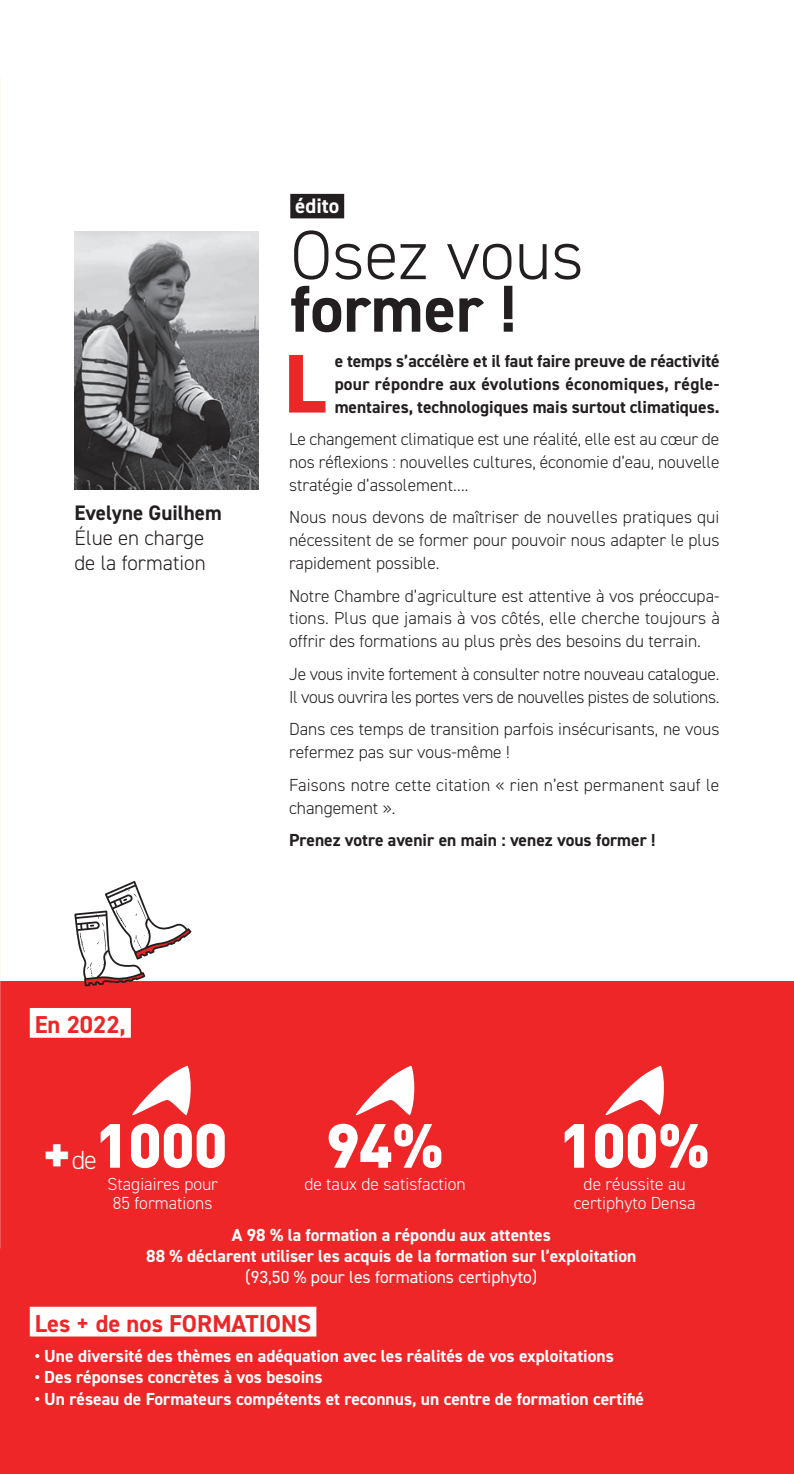
<style>
.page{position:relative;width:794px;height:1474px;background:#fff}
.page>*{position:absolute;margin:0;border:0;box-sizing:border-box;transform-origin:0 0}
.t1{font:800 83.48px "DIN2014";color:#ee2628}
.t2{font:300 70px "DIN2014";color:#231f20}
.t3{font:700 66.5px "DIN2014";color:#231f20}
.t4{font:900 61.25px "DIN";letter-spacing:-.02em;color:#fff}
.t5{font:300 26.25px "DIN2014";color:#fff}
.t6{font:700 24.5px "DIN2014";color:#ee2628}
.t7{font:300 21px/25.2px "DIN2014";color:#231f20}
.t8{font:700 21px "DIN2014";color:#231f20}
.t9{font:700 21px "DIN2014";color:#fff}
.t10{font:300 17.5px/22.8px "DIN2014";color:#231f20;text-align:justify}
.t11{font:700 17.5px/21px "DIN2014";color:#fff;text-align:center}
.t12{font:700 17.5px/22.8px "DIN2014";color:#231f20;text-align:justify}
.t13{font:300 17.5px/22.8px "DIN2014";letter-spacing:-.02em;color:#231f20}
.t14{font:300 17.5px/19.2px "DIN2014";color:#fff;text-align:center}
.t15{font:17.5px "DIN2014";color:#fff}
.s1{font-family:"DIN";font-weight:900;font-size:48.48px}
</style>
<div class="page">
<img style="left:74px;top:231px;width:184px;height:258px">
<div style="left:290px;top:194px;width:54px;height:24px;background:#231f20"></div>
<div style="left:0;top:981px;width:794px;height:492px;background:#ee2628"></div>
<div style="left:30px;top:1008px;width:101px;height:29px;background:#fff"></div>
<svg style="left:132px;top:1065px;width:59px;height:50px"></svg>
<svg style="left:356px;top:1065px;width:58px;height:50px"></svg>
<svg style="left:605px;top:1065px;width:59px;height:50px"></svg>
<div style="left:30px;top:1306px;width:286px;height:30px;background:#fff"></div>
<svg style="left:74px;top:881px;width:117px;height:105px"></svg>
<p class="t9" style="left:295px;top:192px;width:45px">édito</p>
<p class="t8" style="left:74px;top:498px;width:149px">Evelyne Guilhem</p>
<p class="t7" style="left:74px;top:525px;width:133px">Élue en charge de la formation</p>
<h2 class="t2" style="left:290px;top:212px;width:295px">Osez vous</h2>
<h3 class="t3" style="left:290px;top:264px;width:228px">former !</h3>
<h1 class="t1" style="left:284px;top:328px;width:44px">L</h1>
<p class="t12" style="left:335px;top:349px;width:387px">e temps s’accélère et il faut faire preuve de réactivité pour répondre aux évolutions économiques, régle&shy;mentaires, technologiques mais surtout climatiques.</p>
<p class="t10" style="left:289px;top:428px;width:432px">Le changement climatique est une réalité, elle est au cœur de nos réflexions : nouvelles cultures, économie d’eau, nouvelle stratégie d’assolement….</p>
<p class="t10" style="left:289px;top:506px;width:432px">Nous nous devons de maîtriser de nouvelles pratiques qui nécessitent de se former pour pouvoir nous adapter le plus rapidement possible.</p>
<p class="t10" style="left:289px;top:584px;width:432px">Notre Chambre d’agriculture est attentive à vos préoccupa&shy;tions. Plus que jamais à vos côtés, elle cherche toujours à offrir des formations au plus près des besoins du terrain.</p>
<p class="t13" style="left:289px;top:662px;width:432px">Je vous invite fortement à consulter notre nouveau catalogue.<br>Il vous ouvrira les portes vers de nouvelles pistes de solutions.</p>
<p class="t10" style="left:289px;top:718px;width:432px">Dans ces temps de transition parfois insécurisants, ne vous refermez pas sur vous-même !</p>
<p class="t10" style="left:289px;top:773px;width:432px">Faisons notre cette citation « rien n’est permanent sauf le changement ».</p>
<p class="t12" style="left:289px;top:828px;width:368px">Prenez votre avenir en main : venez vous former !</p>
<h3 class="t6" style="left:35px;top:1008px;width:93px">En 2022,</h3>
<h3 class="t4" style="left:95px;top:1104px;width:134px">1000</h3>
<p class="t14" style="left:107px;top:1174px;width:112px">Stagiaires pour<br>85 formations</p>
<h3 class="t5" style="left:43px;top:1144px;width:55px"><span class="s1">+</span>de</h3>
<h3 class="t4" style="left:326px;top:1104px;width:120px">94%</h3>
<h3 class="t4" style="left:559px;top:1104px;width:152px">100%</h3>
<p class="t14" style="left:574px;top:1174px;width:123px">de réussite au certiphyto Densa</p>
<p class="t14" style="left:304px;top:1174px;width:163px">de taux de satisfaction</p>
<p class="t11" style="left:146px;top:1224px;width:491px">A 98 % la formation a répondu aux attentes<br>88 % déclarent utiliser les acquis de la formation sur l’exploitation</p>
<p class="t15" style="left:245px;top:1266px;width:294px">(93,50 % pour les formations certiphyto)</p>
<h3 class="t6" style="left:35px;top:1306px;width:278px">Les + de nos FORMATIONS</h3>
<p class="t11" style="left:35px;top:1345px;width:580px">• Une diversité des thèmes en adéquation avec les réalités de vos exploitations</p>
<p class="t11" style="left:35px;top:1366px;width:289px">• Des réponses concrètes à vos besoins</p>
<p class="t11" style="left:35px;top:1387px;width:611px">• Un réseau de Formateurs compétents et reconnus, un centre de formation certifié</p>
</div>
